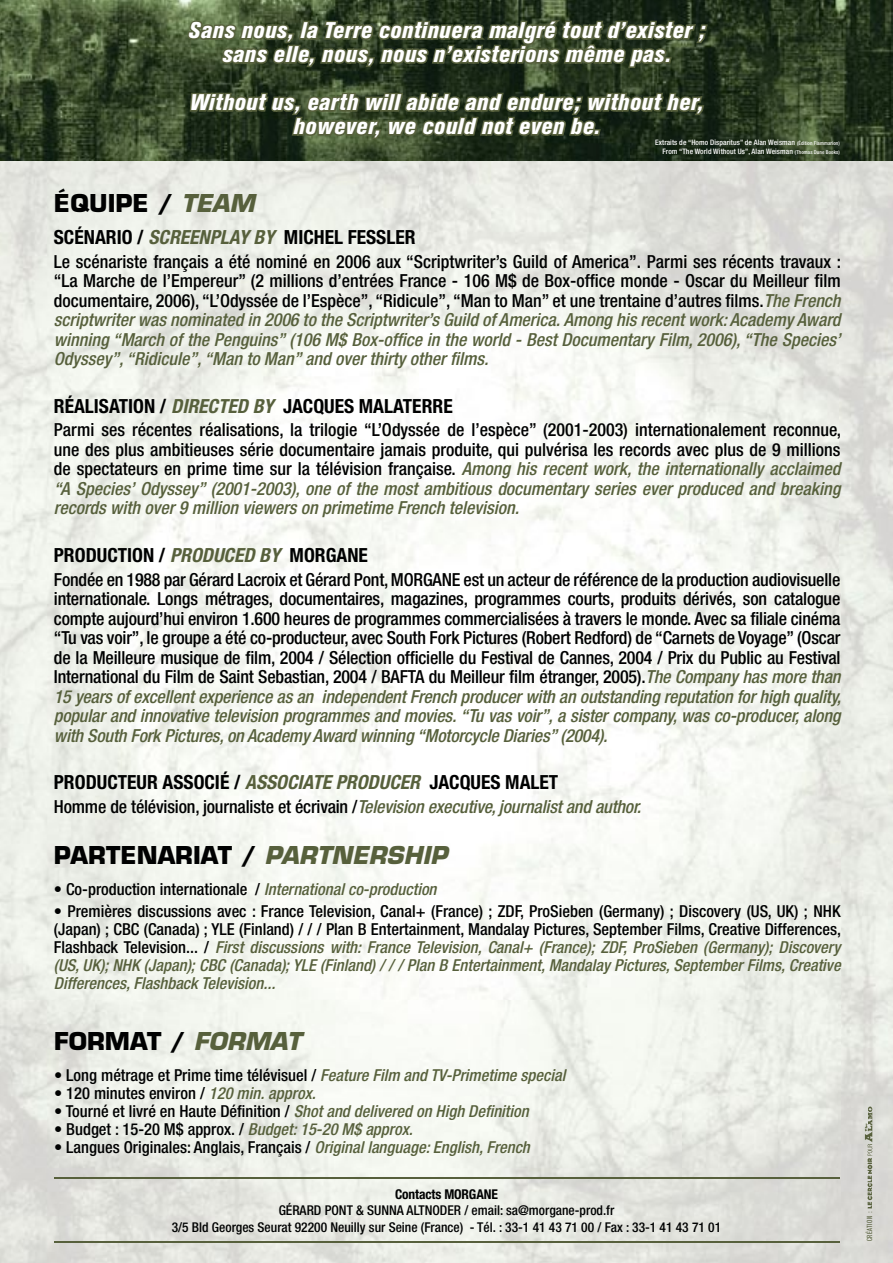
<style>
.page{position:relative;width:893px;height:1263px;background:#fff}
.page>*{position:absolute;margin:0;border:0;box-sizing:border-box;transform-origin:0 0}
.t1{font:700 24px "Eurostile";color:#000101}
.t2{font:italic 800 condensed 22.5px/24px "Akzidenz Grotesk BE";letter-spacing:.025em;color:#fff;text-align:center}
.t3{font:700 condensed 19.5px "Helvetica Neue";color:#000101}
.t4{font:500 condensed 18px/19.5px "Helvetica Neue";color:#000101;text-align:justify}
.t5{font:500 condensed 16.5px/18px "Helvetica Neue";color:#000101;text-align:justify}
.t6{font:500 condensed 13.5px/16.2px "Helvetica Neue";color:#000101;text-align:center}
.t7{font:700 condensed 13.5px "Helvetica Neue";letter-spacing:-.01em;color:#000101}
.t8{font:500 condensed 7.5px/8.7px "Helvetica Neue";letter-spacing:.01em;color:#fff;text-align:right}
.t9{font:condensed 7.35px "Akzidenz Grotesk BE";letter-spacing:.05em;color:#57603c}
.s1{font-size:5.25px}
.s2{font-style:italic;color:#57603c}
</style>
<div class="page">
<img style="left:0;top:0;width:893px;height:1263px">
<svg style="left:178px;top:0;width:532px;height:171px;background:#404d34"></svg>
<hr style="left:54px;top:1177px;width:786px;height:1px;background:#57603c">
<hr style="left:54px;top:1242px;width:786px;height:1px;background:#57603c">
<img style="left:863px;top:1106px;width:11px;height:103px">
<p class="t2" style="left:188px;top:19px;width:518px">Sans nous, la Terre continuera malgré tout d’exister ; sans elle, nous, nous n’existerions même pas.</p>
<p class="t2" style="left:190px;top:91px;width:515px">Without us, earth will abide and endure; without her, however, we could not even be.</p>
<p class="t8" style="left:655px;top:138px;width:186px">Extraits de “Homo Disparitus” de Alan Weisman <span class="s1">(Édition Flammarion)<br></span>From “The World Without Us”, Alan Weisman <span class="s1">(Thomas Dune Books)</span></p>
<h1 class="t1" style="left:54px;top:188px;width:202px">ÉQUIPE / <span class="s2">TEAM</span></h1>
<p class="t3" style="left:54px;top:225px;width:363px">SCÉNARIO / <span class="s2">SCREENPLAY BY</span> MICHEL FESSLER</p>
<p class="t4" style="left:54px;top:251px;width:789px">Le scénariste français a été nominé en 2006 aux “Scriptwriter’s Guild of America”. Parmi ses récents travaux : “La Marche de l’Empereur” (2 millions d’entrées France - 106 M$ de Box-office monde - Oscar du Meilleur film documentaire, 2006), “L’Odyssée de l’Espèce”, “Ridicule”, “Man to Man” et une trentaine d’autres films.<span class="s2">The French scriptwriter was nominated in 2006 to the Scriptwriter’s Guild of America. Among his recent work: Academy Award winning “March of the Penguins” (106 M$ Box-office in the world - Best Documentary Film, 2006), “The Species’ Odyssey”, “Ridicule”, “Man to Man” and over thirty other films.</span></p>
<p class="t3" style="left:54px;top:394px;width:400px">RÉALISATION / <span class="s2">DIRECTED BY</span> JACQUES MALATERRE</p>
<p class="t4" style="left:54px;top:420px;width:789px">Parmi ses récentes réalisations, la trilogie “L’Odyssée de l’espèce” (2001-2003) internationalement reconnue, une des plus ambitieuses série documentaire jamais produite, qui pulvérisa les records avec plus de 9 millions de spectateurs en prime time sur la télévision française. <span class="s2">Among his recent work, the internationally acclaimed “A Species’ Odyssey” (2001-2003), one of the most ambitious documentary series ever produced and breaking records with over 9 million viewers on primetime French television.</span></p>
<p class="t3" style="left:54px;top:543px;width:316px">PRODUCTION / <span class="s2">PRODUCED BY</span> MORGANE</p>
<p class="t4" style="left:54px;top:569px;width:789px">Fondée en 1988 par Gérard Lacroix et Gérard Pont, MORGANE est un acteur de référence de la production audiovisuelle internationale. Longs métrages, documentaires, magazines, programmes courts, produits dérivés, son catalogue compte aujourd’hui environ 1.600 heures de programmes commercialisées à travers le monde. Avec sa filiale cinéma “Tu vas voir”, le groupe a été co-producteur, avec South Fork Pictures (Robert Redford) de “Carnets de Voyage” (Oscar de la Meilleure musique de film, 2004 / Sélection officielle du Festival de Cannes, 2004 / Prix du Public au Festival International du Film de Saint Sebastian, 2004 / BAFTA du Meilleur film étranger, 2005).<span class="s2">The Company has more than 15 years of excellent experience as an independent French producer with an outstanding reputation for high quality, popular and innovative television programmes and movies. “Tu vas voir”, a sister company, was co-producer, along with South Fork Pictures, on Academy Award winning “Motorcycle Diaries” (2004).</span></p>
<p class="t3" style="left:54px;top:770px;width:506px">PRODUCTEUR ASSOCIÉ / <span class="s2">ASSOCIATE PRODUCER</span> JACQUES MALET</p>
<p class="t4" style="left:54px;top:796px;width:589px">Homme de télévision, journaliste et écrivain /<span class="s2">Television executive, journalist and author.</span></p>
<h1 class="t1" style="left:54px;top:841px;width:395px">PARTENARIAT / <span class="s2">PARTNERSHIP</span></h1>
<p class="t5" style="left:54px;top:880px;width:384px">• Co-production internationale / <span class="s2">International co-production</span></p>
<p class="t5" style="left:54px;top:902px;width:789px">• Premières discussions avec : France Television, Canal+ (France) ; ZDF, ProSieben (Germany) ; Discovery (US, UK) ; NHK (Japan) ; CBC (Canada) ; YLE (Finland) / / / Plan B Entertainment, Mandalay Pictures, September Films, Creative Differences, Flashback Television... / <span class="s2">First discussions with: France Television, Canal+ (France); ZDF, ProSieben (Germany); Discovery (US, UK); NHK (Japan); CBC (Canada); YLE (Finland) / / / Plan B Entertainment, Mandalay Pictures, September Films, Creative Differences, Flashback Television...</span></p>
<h1 class="t1" style="left:54px;top:1027px;width:248px">FORMAT / <span class="s2">FORMAT</span></h1>
<p class="t5" style="left:54px;top:1066px;width:513px">• Long métrage et Prime time télévisuel / <span class="s2">Feature Film and TV-Primetime special</span></p>
<p class="t5" style="left:54px;top:1084px;width:263px">• 120 minutes environ / <span class="s2">120 min. approx.</span></p>
<p class="t5" style="left:54px;top:1102px;width:476px">• Tourné et livré en Haute Définition / <span class="s2">Shot and delivered on High Definition</span></p>
<p class="t5" style="left:54px;top:1120px;width:360px">• Budget : 15-20 M$ approx. / <span class="s2">Budget: 15-20 M$ approx.</span></p>
<p class="t5" style="left:54px;top:1138px;width:477px">• Langues Originales: Anglais, Français / <span class="s2">Original language: English, French</span></p>
<p class="t7" style="left:395px;top:1186px;width:104px">Contacts MORGANE</p>
<p class="t6" style="left:172px;top:1202px;width:551px">GÉRARD PONT &amp; SUNNA ALTNODER / email: sa@morgane-prod.fr<br>3/5 Bld Georges Seurat 92200 Neuilly sur Seine (France) - Tél. : 33-1 41 43 71 00 / Fax : 33-1 41 43 71 01</p>
<p class="t9" style="left:865px;top:1241px;width:31px;rotate:-90deg">CRÉATION :</p>
</div>
